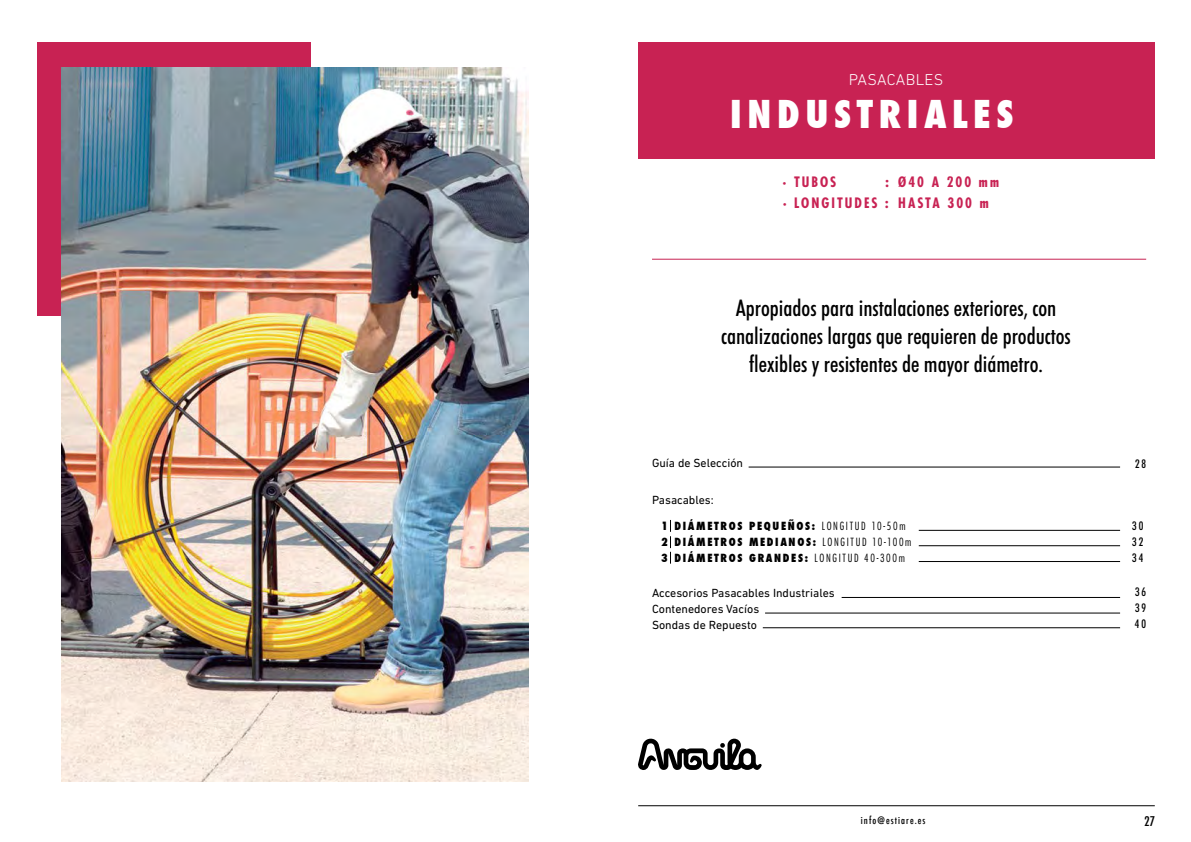
<style>
.page{position:relative;width:1191px;height:842px;background:#fff}
.page>*{position:absolute;margin:0;border:0;box-sizing:border-box;transform-origin:0 0}
.t1{font:800 condensed 37.5px "Futura";letter-spacing:.15em;color:#fff}
.t2{font:500 condensed 23px/28px "Futura BT";color:#000;text-align:center}
.t3{font:300 16px "DIN Next LT Pro";letter-spacing:.02em;color:#fff}
.t4{font:700 condensed 14px/21.4px "Futura Std";letter-spacing:.145em;color:#c82253}
.t5{font:500 14px "Futura Condensed BQ";color:#000}
.t6{font:12px/16px "DIN Next LT Pro";color:#000}
.t7{font:500 condensed 12px/16px "Futura BT";letter-spacing:.16em;color:#000;text-align:justify}
.t8{font:800 condensed 11.1px/15.9px "Futura";color:#000;text-align:justify}
.t9{font:800 condensed 11px/16px "Futura";letter-spacing:.15em;color:#000}
.t10{font:500 condensed 10px "Futura";letter-spacing:.11em;color:#000}
.s1{font-family:"Futura Std";font-weight:300}
</style>
<div class="page">
<hr style="left:638px;top:805px;width:516px;height:1px;background:#000">
<div style="left:37px;top:43px;width:273px;height:273px;background:#c82253"></div>
<img style="left:61px;top:67px;width:467px;height:714px">
<svg style="left:670px;top:520px;width:1px;height:44px"></svg>
<hr style="left:748px;top:467px;width:372px;height:1px;background:#000">
<hr style="left:841px;top:597px;width:279px;height:1px;background:#000">
<hr style="left:765px;top:613px;width:355px;height:1px;background:#000">
<hr style="left:763px;top:627px;width:357px;height:1px;background:#000">
<hr style="left:918px;top:530px;width:202px;height:1px;background:#000">
<hr style="left:918px;top:545px;width:202px;height:1px;background:#000">
<hr style="left:918px;top:561px;width:202px;height:1px;background:#000">
<hr style="left:652px;top:259px;width:494px;height:1px;background:#c82253">
<svg style="left:638px;top:738px;width:123px;height:32px"></svg>
<div style="left:638px;top:43px;width:516px;height:116px;background:#c82253"></div>
<p class="t3" style="left:849px;top:71px;width:96px">PASACABLES</p>
<h1 class="t1" style="left:730px;top:89px;width:285px">INDUSTRIALES</h1>
<p class="t4" style="left:885px;top:171px;width:115px;text-align:center">: Ø40 A 200 mm<br>HASTA 300 m</p>
<p class="t4" style="left:783px;top:171px;width:107px">· TUBOS<br>· LONGITUDES :</p>
<p class="t2" style="left:721px;top:294px;width:351px">Apropiados para instalaciones exteriores, con canalizaciones largas que requieren de productos flexibles y resistentes de mayor diámetro.</p>
<p class="t6" style="left:652px;top:455px;width:93px">Guía de Selección</p>
<p class="t6" style="left:652px;top:492px;width:63px">Pasacables:</p>
<p class="t8" style="left:661px;top:518px;width:8px">1<br>2<br>3</p>
<p class="t9" style="left:674px;top:518px;width:238px">DIÁMETROS PEQUEÑOS: <span class="s1">LONGITUD 10-50m<br></span>DIÁMETROS MEDIANOS: <span class="s1">LONGITUD 10-100m<br></span>DIÁMETROS GRANDES: <span class="s1">LONGITUD 40-300m</span></p>
<p class="t6" style="left:652px;top:585px;width:184px">Accesorios Pasacables Industriales<br>Contenedores Vacíos<br>Sondas de Repuesto</p>
<p class="t7" style="left:1135px;top:456px;width:13px">28</p>
<p class="t7" style="left:1132px;top:518px;width:13px">30<br>32<br>34</p>
<p class="t7" style="left:1135px;top:583px;width:13px">36<br>39<br>40</p>
<p class="t10" style="left:861px;top:814px;width:66px">info@estiare.es</p>
<p class="t5" style="left:1144px;top:813px;width:12px">27</p>
</div>
